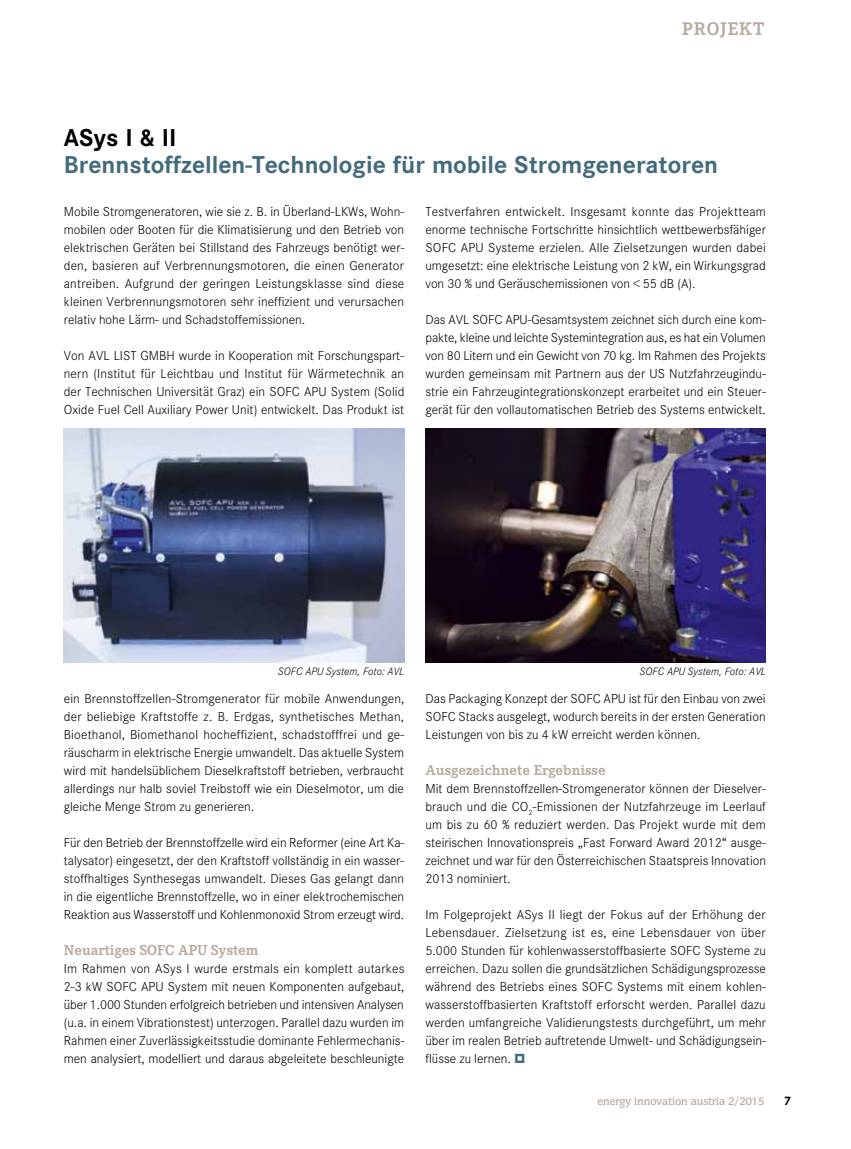
<style>
.page{position:relative;width:851px;height:1149px;background:#fff}
.page>*{position:absolute;margin:0;border:0;box-sizing:border-box;transform-origin:0 0}
.t1{font:700 24px "Corporate SBQ";color:#436b7b}
.t2{font:700 24px "Corporate SBQ";color:#000}
.t3{font:700 18px "Corporate EBQ";letter-spacing:.05em;color:#b7ab9d}
.t4{font:700 15px "Corporate E";color:#b7ab9d}
.t5{font:300 12.75px/18px "Corporate SBQ";color:#000;text-align:justify}
.t6{font:700 12px "Corporate SBQ";color:#000}
.t7{font:italic 300 10.5px "Corporate SBQ";color:#000}
.t8{font:500 10.5px "Congress";color:#b7ab9d}
</style>
<div class="page">
<img style="left:64px;top:428px;width:340px;height:234px">
<img style="left:425px;top:428px;width:340px;height:234px">
<h2 class="t3" style="left:682px;top:18px;width:84px">PROJEKT</h2>
<h1 class="t2" style="left:64px;top:123px;width:114px">ASys I &amp; II</h1>
<h1 class="t1" style="left:64px;top:150px;width:655px">Brennstoffzellen-Technologie für mobile Stromgeneratoren</h1>
<p class="t5" style="left:64px;top:203px;width:342px">Mobile Stromgeneratoren, wie sie z. B. in Überland-LKWs, Wohn&shy;mobilen oder Booten für die Klimatisierung und den Betrieb von elektrischen Geräten bei Stillstand des Fahrzeugs benötigt wer&shy;den, basieren auf Verbrennungsmotoren, die einen Generator antreiben. Aufgrund der geringen Leistungsklasse sind diese kleinen Verbrennungsmotoren sehr ineffizient und verursachen relativ hohe Lärm- und Schadstoffemissionen.</p>
<p class="t5" style="left:64px;top:347px;width:342px">Von AVL LIST GMBH wurde in Kooperation mit Forschungspart&shy;nern (Institut für Leichtbau und Institut für Wärmetechnik an der Technischen Universität Graz) ein SOFC APU System (Solid Oxide Fuel Cell Auxiliary Power Unit) entwickelt. Das Produkt ist</p>
<p class="t5" style="left:425px;top:203px;width:342px">Testverfahren entwickelt. Insgesamt konnte das Projektteam enorme technische Fortschritte hinsichtlich wettbewerbsfähiger SOFC APU Systeme erzielen. Alle Zielsetzungen wurden dabei umgesetzt: eine elektrische Leistung von 2 kW, ein Wirkungsgrad von 30 % und Geräuschemissionen von &lt; 55 dB (A).</p>
<p class="t5" style="left:425px;top:311px;width:342px">Das AVL SOFC APU-Gesamtsystem zeichnet sich durch eine kom&shy;pakte, kleine und leichte Systemintegration aus, es hat ein Volumen von 80 Litern und ein Gewicht von 70 kg. Im Rahmen des Projekts wurden gemeinsam mit Partnern aus der US Nutzfahrzeugindu&shy;strie ein Fahrzeugintegrationskonzept erarbeitet und ein Steuer&shy;gerät für den vollautomatischen Betrieb des Systems entwickelt.</p>
<p class="t7" style="left:278px;top:665px;width:128px">SOFC APU System, Foto: AVL</p>
<p class="t7" style="left:639px;top:665px;width:128px">SOFC APU System, Foto: AVL</p>
<p class="t5" style="left:64px;top:689px;width:342px">ein Brennstoffzellen-Stromgenerator für mobile Anwendungen, der beliebige Kraftstoffe z. B. Erdgas, synthetisches Methan, Bioethanol, Biomethanol hocheffizient, schadstofffrei und ge&shy;räuscharm in elektrische Energie umwandelt. Das aktuelle System wird mit handelsüblichem Dieselkraftstoff betrieben, verbraucht allerdings nur halb soviel Treibstoff wie ein Dieselmotor, um die gleiche Menge Strom zu generieren.</p>
<p class="t5" style="left:64px;top:833px;width:342px">Für den Betrieb der Brennstoffzelle wird ein Reformer (eine Art Ka&shy;talysator) eingesetzt, der den Kraftstoff vollständig in ein wasser&shy;stoffhaltiges Synthesegas umwandelt. Dieses Gas gelangt dann in die eigentliche Brennstoffzelle, wo in einer elektrochemischen Reaktion aus Wasserstoff und Kohlenmonoxid Strom erzeugt wird.</p>
<p class="t4" style="left:64px;top:941px;width:196px">Neuartiges SOFC APU System</p>
<p class="t5" style="left:64px;top:959px;width:342px">Im Rahmen von ASys I wurde erstmals ein komplett autarkes 2-3 kW SOFC APU System mit neuen Komponenten aufgebaut, über 1.000 Stunden erfolgreich betrieben und intensiven Analysen (u.a. in einem Vibrationstest) unterzogen. Parallel dazu wurden im Rahmen einer Zuverlässigkeitsstudie dominante Fehlermechanis&shy;men analysiert, modelliert und daraus abgeleitete beschleunigte</p>
<p class="t5" style="left:425px;top:689px;width:341px">Das Packaging Konzept der SOFC APU ist für den Einbau von zwei SOFC Stacks ausgelegt, wodurch bereits in der ersten Generation Leistungen von bis zu 4 kW erreicht werden können.</p>
<p class="t4" style="left:425px;top:761px;width:182px">Ausgezeichnete Ergebnisse</p>
<p class="t5" style="left:425px;top:779px;width:342px">Mit dem Brennstoffzellen-Stromgenerator können der Dieselver&shy;brauch und die CO<sub>2</sub>-Emissionen der Nutzfahrzeuge im Leerlauf um bis zu 60 % reduziert werden. Das Projekt wurde mit dem steirischen Innovationspreis „Fast Forward Award 2012“ ausge&shy;zeichnet und war für den Österreichischen Staatspreis Innovation 2013 nominiert.</p>
<p class="t5" style="left:425px;top:905px;width:342px">Im Folgeprojekt ASys II liegt der Fokus auf der Erhöhung der Lebensdauer. Zielsetzung ist es, eine Lebensdauer von über 5.000 Stunden für kohlenwasserstoffbasierte SOFC Systeme zu erreichen. Dazu sollen die grundsätzlichen Schädigungsprozesse während des Betriebs eines SOFC Systems mit einem kohlen&shy;wasserstoffbasierten Kraftstoff erforscht werden. Parallel dazu werden umfangreiche Validierungstests durchgeführt, um mehr über im realen Betrieb auftretende Umwelt- und Schädigungsein&shy;flüsse zu lernen.</p>
<p class="t8" style="left:597px;top:1094px;width:168px">energy innovation austria 2/2015</p>
<p class="t6" style="left:783px;top:1093px;width:9px">7</p>
</div>
